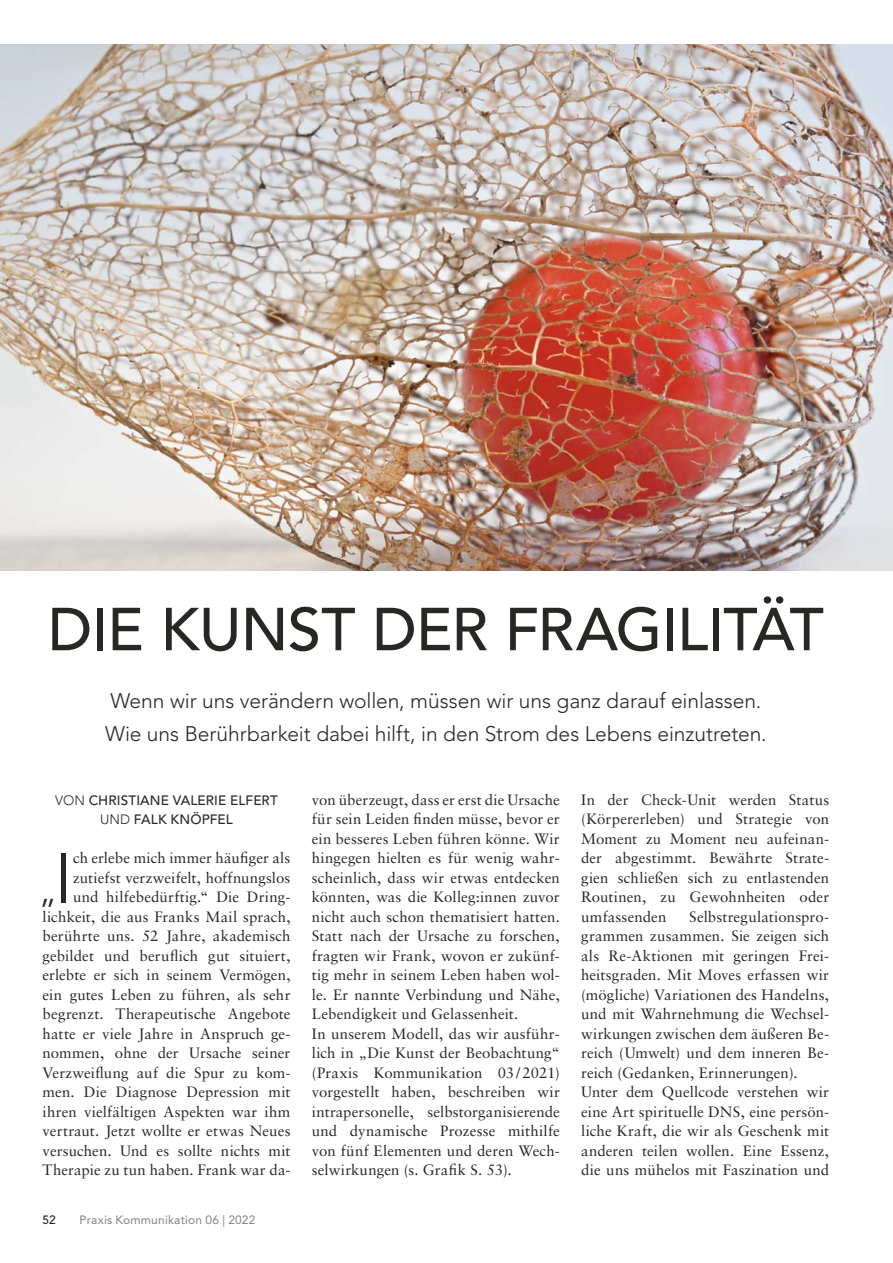
<style>
.page{position:relative;width:893px;height:1263px;background:#fff}
.page>*{position:absolute;margin:0;border:0;box-sizing:border-box;transform-origin:0 0}
.t1{font:500 60px "Avenir LT Std";letter-spacing:-.015em;color:#272724}
.t2{font:300 35.1px "Avenir LT Std";color:#272724}
.t3{font:300 21px/33px "Avenir LT Std";color:#272724}
.t4{font:15px/19.5px "Sabon LT Std";letter-spacing:.005em;color:#272724}
.t5{font:500 13.5px/19.5px "Avenir LT Std";letter-spacing:.01em;color:#272724;text-align:center}
.t6{font:12px "Avenir LT Std";letter-spacing:.015em;color:#838282}
.t7{font:500 12px "Avenir LT Std";color:#272724}
.s1{font-weight:300}
.s2{font-size:70.05px}
</style>
<div class="page">
<img style="left:0;top:44px;width:893px;height:527px">
<h1 class="t1" style="left:48px;top:600px;width:778px">DIE KUNST DER FRAGILITÄT</h1>
<h3 class="t3" style="left:105px;top:685px;width:663px">Wenn wir uns verändern wollen, müssen wir uns ganz darauf einlassen.<br>Wie uns Berührbarkeit dabei hilft, in den Strom des Lebens einzutreten.</h3>
<p class="t5" style="left:55px;top:791px;width:224px"><span class="s1">VON</span> CHRISTIANE VALERIE ELFERT<br><span class="s1">UND</span> FALK KNÖPFEL</p>
<p class="t4" style="left:43px;top:849px;width:250px;text-align:right">ch erlebe mich immer häufiger als zutiefst verzweifelt, hoffnungslos<br>und hilfebedürftig.“ Die Dring&shy;lichkeit, die aus Franks Mail sprach, berührte uns. 52 Jahre, akademisch gebildet und beruflich gut situiert, erlebte er sich in seinem Vermögen, ein gutes Leben zu führen, als sehr begrenzt. Therapeutische Angebote hatte er viele Jahre in Anspruch ge&shy;nommen, ohne der Ursache seiner Verzweiflung auf die Spur zu kom&shy;men. Die Diagnose Depression mit ihren vielfältigen Aspekten war ihm vertraut. Jetzt wollte er etwas Neues versuchen. Und es sollte nichts mit Therapie zu tun haben. Frank war da-</p>
<h2 class="t2" style="left:39px;top:873px;width:35px">„<span class="s2">I</span></h2>
<p class="t7" style="left:43px;top:1213px;width:15px">52</p>
<p class="t6" style="left:80px;top:1213px;width:177px">Praxis Kommunikation 06 | 2022</p>
<p class="t4" style="left:312px;top:791px;width:250px">von überzeugt, dass er erst die Ursache für sein Leiden finden müsse, bevor er ein besseres Leben führen könne. Wir hingegen hielten es für wenig wahr&shy;scheinlich, dass wir etwas entdecken könnten, was die Kolleg:innen zuvor nicht auch schon thematisiert hatten.<br>Statt nach der Ursache zu forschen, fragten wir Frank, wovon er zukünf&shy;tig mehr in seinem Leben haben wol&shy;le. Er nannte Verbindung und Nähe, Lebendigkeit und Gelassenheit.<br>In unserem Modell, das wir ausführ&shy;lich in „Die Kunst der Beobachtung“ (Praxis Kommunikation 03 / 2021) vorgestellt haben, beschreiben wir intrapersonelle, selbstorganisierende und dynamische Prozesse mithilfe von fünf Elementen und deren Wech&shy;selwirkungen (s. Grafik S. 53).</p>
<p class="t4" style="left:581px;top:791px;width:250px;text-align:justify">In der Check-Unit werden Status (Körpererleben) und Strategie von Moment zu Moment neu aufeinan&shy;der abgestimmt. Bewährte Strate&shy;gien schließen sich zu entlastenden Routinen, zu Gewohnheiten oder umfassenden</p>
<p class="t4" style="left:581px;top:908px;width:250px;text-indent:108px">Selbstregulationspro&shy;grammen zusammen. Sie zeigen sich als Re- Aktionen mit geringen Frei&shy;heitsgraden. Mit Moves erfassen wir (mögliche) Variationen des Handelns, und mit Wahrnehmung die Wechsel&shy;wirkungen zwischen dem äußeren Be&shy;reich (Umwelt) und dem inneren Be&shy;reich (Gedanken, Erinnerungen).<br>Unter dem Quellcode verstehen wir eine Art spirituelle DNS, eine persön&shy;liche Kraft, die wir als Geschenk mit anderen teilen wollen. Eine Essenz, die uns mühelos mit Faszination und</p>
</div>
